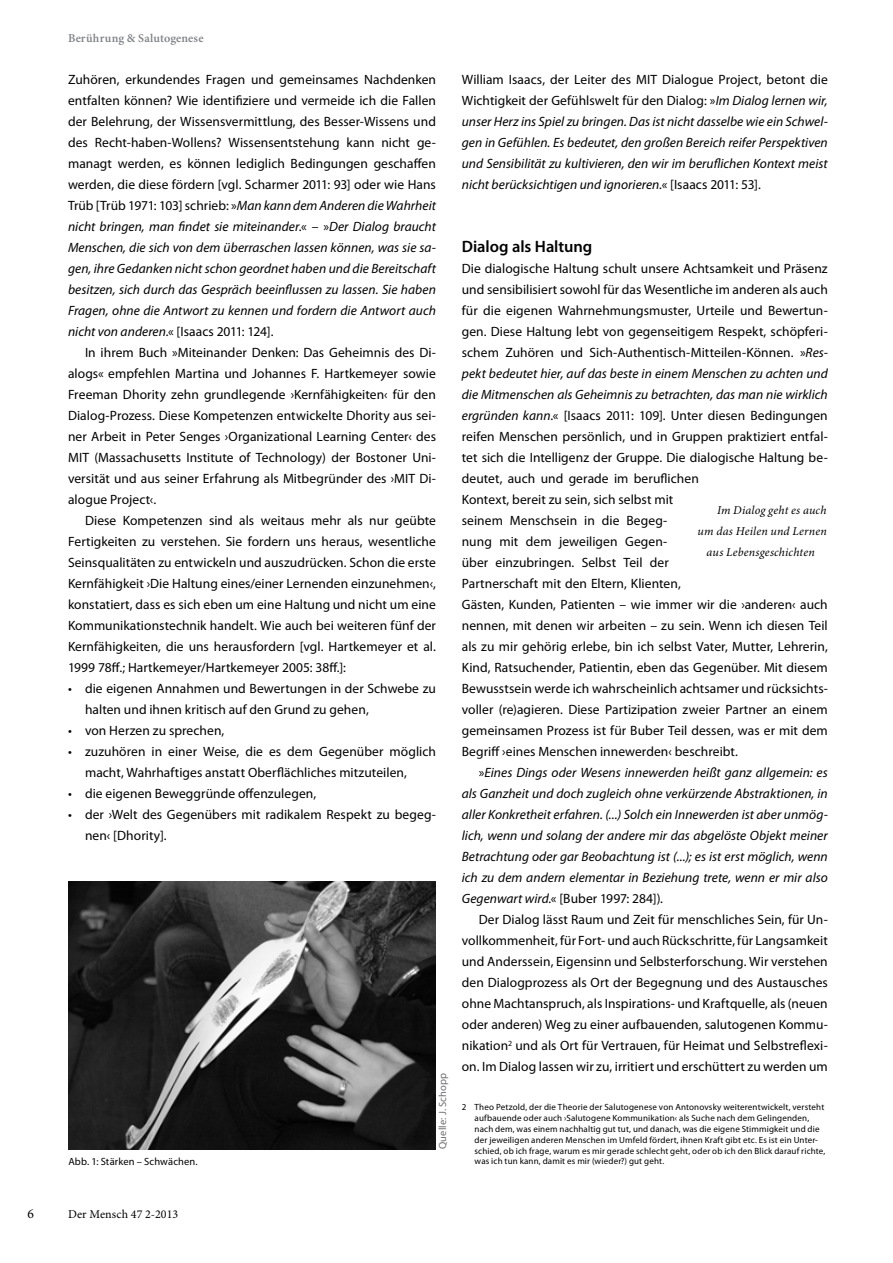
<style>
.page{position:relative;width:893px;height:1263px;background:#fff}
.page>*{position:absolute;margin:0;border:0;box-sizing:border-box;transform-origin:0 0}
.t1{font:600 16.5px "Myriad Pro";letter-spacing:-.005em;color:#000}
.t2{font:13.5px/21px "Myriad Pro";letter-spacing:.005em;color:#000}
.t3{font:italic 13.5px/21px "Myriad Pro";letter-spacing:.005em;color:#000;text-align:justify}
.t4{font:13.5px "Minion Pro";color:#000}
.t5{font:italic 12px "Minion Pro";letter-spacing:.015em;color:#000}
.t6{font:600 12px "Minion Pro";letter-spacing:.015em;color:#808285}
.t7{font:12px "Minion Pro";letter-spacing:.01em;color:#000}
.t8{font:10.5px "Myriad Pro";letter-spacing:.015em;color:#000}
.t9{font:10.5px "Myriad Pro";letter-spacing:.015em;color:#6d6e71}
.t10{font:9px/10.8px "Myriad Pro";letter-spacing:.02em;color:#000}
.s1{font-style:italic}
.s2{font-style:normal}
</style>
<div class="page">
<img style="left:68px;top:882px;width:368px;height:267px">
<p class="t6" style="left:68px;top:30px;width:137px">Berührung &amp; Salutogenese</p>
<p class="t2" style="left:68px;top:69px;width:369px;text-align:justify">Zuhören, erkundendes Fragen und gemeinsames Nachdenken entfalten können? Wie identifiziere und vermeide ich die Fallen der Belehrung, der Wissensvermittlung, des Besser-Wissens und des Recht-haben-Wollens? Wissensentstehung kann nicht ge&shy;managt werden, es können lediglich Bedingungen geschaffen werden, die diese fördern [vgl. Scharmer 2011: 93] oder wie Hans Trüb [Trüb 1971: 103] schrieb: »<span class="s1">Man kann dem Anderen die Wahrheit nicht bringen, man findet sie miteinander</span>.« – »<span class="s1">Der Dialog braucht Menschen, die sich von dem überraschen lassen können, was sie sa&shy;gen, ihre Gedanken nicht schon geordnet haben und die Bereitschaft besitzen, sich durch das Gespräch beeinflussen zu lassen. Sie haben Fragen, ohne die Antwort zu kennen und fordern die Antwort auch nicht von anderen.</span>« [Isaacs 2011: 124].</p>
<p class="t2" style="left:68px;top:342px;width:369px;text-align:justify;text-indent:17px">In ihrem Buch »Miteinander Denken: Das Geheimnis des Di&shy;alogs« empfehlen Martina und Johannes F. Hartkemeyer sowie Freeman Dhority zehn grundlegende ›Kernfähigkeiten‹ für den Dialog-Prozess. Diese Kompetenzen entwickelte Dhority aus sei&shy;ner Arbeit in Peter Senges ›Organizational Learning Center‹ des MIT (Massachusetts Institute of Technology) der Bostoner Uni&shy;versität und aus seiner Erfahrung als Mitbegründer des ›MIT Di&shy;alogue Project‹.</p>
<p class="t2" style="left:68px;top:510px;width:369px;text-align:justify;text-indent:17px">Diese Kompetenzen sind als weitaus mehr als nur geübte Fertigkeiten zu verstehen. Sie fordern uns heraus, wesentliche Seinsqualitäten zu entwickeln und auszudrücken. Schon die erste Kernfähigkeit ›Die Haltung eines/einer Lernenden einzunehmen‹, konstatiert, dass es sich eben um eine Haltung und nicht um eine Kommunikationstechnik handelt. Wie auch bei weiteren fünf der Kernfähigkeiten, die uns herausfordern [vgl. Hartkemeyer et al.<br>1999 78ff.; Hartkemeyer/Hartkemeyer 2005: 38ff.]:</p>
<p class="t2" style="left:85px;top:678px;width:352px;text-indent:-17px">• die eigenen Annahmen und Bewertungen in der Schwebe zu halten und ihnen kritisch auf den Grund zu gehen,</p>
<p class="t2" style="left:68px;top:720px;width:158px">• von Herzen zu sprechen,</p>
<p class="t2" style="left:85px;top:741px;width:352px;text-indent:-17px">• zuzuhören in einer Weise, die es dem Gegenüber möglich macht, Wahrhaftiges anstatt Oberflächliches mitzuteilen,</p>
<p class="t2" style="left:68px;top:783px;width:250px">• die eigenen Beweggründe offenzulegen,</p>
<p class="t2" style="left:85px;top:804px;width:352px;text-indent:-17px">• der ›Welt des Gegenübers mit radikalem Respekt zu begeg&shy;nen‹ [Dhority].</p>
<p class="t8" style="left:68px;top:1155px;width:131px">Abb. 1: Stärken – Schwächen.</p>
<p class="t9" style="left:436px;top:1149px;width:78px;rotate:-90deg">Quelle: J. Schopp</p>
<p class="t3" style="left:462px;top:69px;width:367px"><span class="s2">William Isaacs, der Leiter des MIT Dialogue Project, betont die Wichtigkeit der Gefühlswelt für den Dialog: »</span>Im Dialog lernen wir, unser Herz ins Spiel zu bringen. Das ist nicht dasselbe wie ein Schwel&shy;gen in Gefühlen. Es bedeutet, den großen Bereich reifer Perspektiven und Sensibilität zu kultivieren, den wir im beruflichen Kontext meist nicht berücksichtigen und ignorieren.<span class="s2">« [Isaacs 2011: 53].</span></p>
<p class="t1" style="left:462px;top:236px;width:132px">Dialog als Haltung</p>
<p class="t2" style="left:462px;top:258px;width:368px">Die dialogische Haltung schult unsere Achtsamkeit und Präsenz und sensibilisiert sowohl für das Wesentliche im anderen als auch für die eigenen Wahrnehmungsmuster, Urteile und Bewertun&shy;gen. Diese Haltung lebt von gegenseitigem Respekt, schöpferi&shy;schem Zuhören und Sich-Authentisch-Mitteilen-Können. »<span class="s1">Res&shy;pekt bedeutet hier, auf das beste in einem Menschen zu achten und die Mitmenschen als Geheimnis zu betrachten, das man nie wirklich ergründen kann</span>.« [Isaacs 2011: 109]. Unter diesen Bedingungen reifen Menschen persönlich, und in Gruppen praktiziert entfal&shy;tet sich die Intelligenz der Gruppe. Die dialogische Haltung be&shy;deutet, auch und gerade im beruflichen<br>Kontext, bereit zu sein, sich selbst mit<br>seinem Menschsein in die Begeg-<br>nung mit dem jeweiligen Gegen-<br>über einzubringen. Selbst Teil der<br>Partnerschaft mit den Eltern, Klienten,<br>Gästen, Kunden, Patienten – wie immer wir die ›anderen‹ auch nennen, mit denen wir arbeiten – zu sein. Wenn ich diesen Teil als zu mir gehörig erlebe, bin ich selbst Vater, Mutter, Lehrerin, Kind, Ratsuchender, Patientin, eben das Gegenüber. Mit diesem Bewusstsein werde ich wahrscheinlich achtsamer und rücksichts&shy;voller (re)agieren. Diese Partizipation zweier Partner an einem gemeinsamen Prozess ist für Buber Teil dessen, was er mit dem Begriff ›eines Menschen innewerden‹ beschreibt.</p>
<p class="t3" style="left:462px;top:762px;width:367px;text-indent:17px"><span class="s2">»</span>Eines Dings oder Wesens innewerden heißt ganz allgemein: es als Ganzheit und doch zugleich ohne verkürzende Abstraktionen, in aller Konkretheit erfahren. (...) Solch ein Innewerden ist aber unmög&shy;lich, wenn und solang der andere mir das abgelöste Objekt meiner Betrachtung oder gar Beobachtung ist (...); es ist erst möglich, wenn ich zu dem andern elementar in Beziehung trete, wenn er mir also Gegenwart wird.<span class="s2">« [Buber 1997: 284]).</span></p>
<p class="t2" style="left:462px;top:909px;width:368px;text-align:justify;text-indent:17px">Der Dialog lässt Raum und Zeit für menschliches Sein, für Un&shy;vollkommenheit, für Fort- und auch Rückschritte, für Langsamkeit und Anderssein, Eigensinn und Selbsterforschung. Wir verstehen den Dialogprozess als Ort der Begegnung und des Austausches ohne Machtanspruch, als Inspirations- und Kraftquelle, als (neuen oder anderen) Weg zu einer aufbauenden, salutogenen Kommu&shy;nikation<sup>2</sup> und als Ort für Vertrauen, für Heimat und Selbstreflexi&shy;on. Im Dialog lassen wir zu, irritiert und erschüttert zu werden um</p>
<p class="t10" style="left:475px;top:1102px;width:352px;text-indent:-13px">2 Theo Petzold, der die Theorie der Salutogenese von Antonovsky weiterentwickelt, versteht aufbauende oder auch ›Salutogene Kommunikation‹ als Suche nach dem Gelingenden, nach dem, was einem nachhaltig gut tut, und danach, was die eigene Stimmigkeit und die der jeweiligen anderen Menschen im Umfeld fördert, ihnen Kraft gibt etc. Es ist ein Unter&shy;schied, ob ich frage, warum es mir gerade schlecht geht, oder ob ich den Blick darauf richte, was ich tun kann, damit es mir (wieder?) gut geht.</p>
<p class="t5" style="left:717px;top:502px;width:111px">Im Dialog geht es auch</p>
<p class="t5" style="left:698px;top:523px;width:131px">um das Heilen und Lernen</p>
<p class="t5" style="left:707px;top:544px;width:110px">aus Lebensgeschichten</p>
<p class="t4" style="left:28px;top:1205px;width:8px">6</p>
<p class="t7" style="left:68px;top:1206px;width:112px">Der Mensch 47 2-2013</p>
</div>
